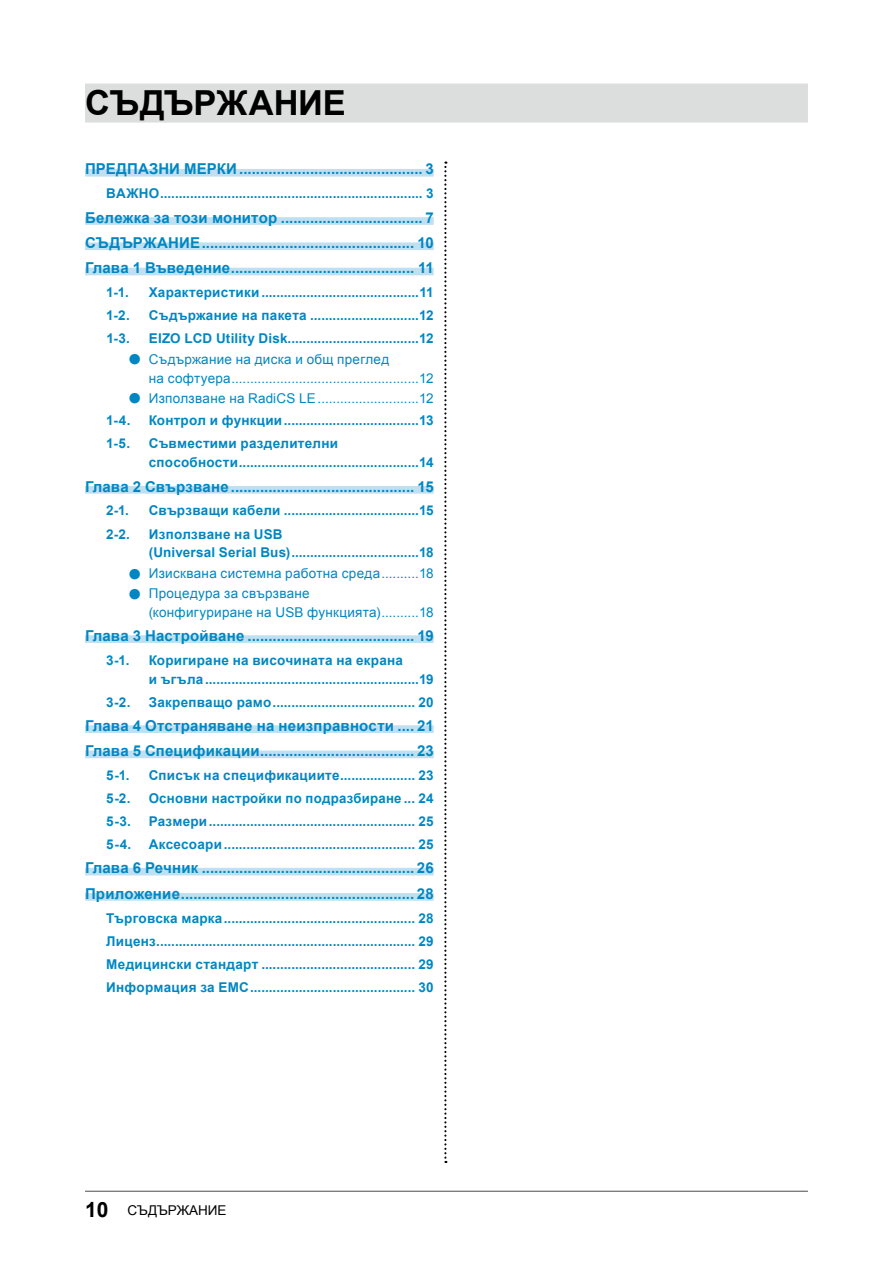
<style>
.page{position:relative;width:893px;height:1263px;background:#fff}
.page>*{position:absolute;margin:0;border:0;box-sizing:border-box;transform-origin:0 0}
.t1{font:700 34.5px "Arial";letter-spacing:-.005em;color:#000}
.t2{font:700 15px/25.2px "Arial";letter-spacing:.01em;color:#0087c3}
.t3{font:700 13.5px/18.8px "Arial";letter-spacing:.015em;color:#0087c3}
.t4{font:13.5px/18.8px "Arial";letter-spacing:.02em;color:#0087c3}
.t5{font:13.5px "Arial";color:#000}
.s1{font-weight:700;font-size:24.3px}
.s2{font-weight:700}
.s3{font-weight:700;font-size:21px}
</style>
<div class="page">
<hr style="left:85px;top:1191px;width:723px;height:1px;background:#595757">
<svg style="left:444px;top:162px;width:2px;height:1001px"></svg>
<div style="left:85px;top:84px;width:723px;height:39px;background:#dcdddd"></div>
<div style="left:85px;top:169px;width:349px;height:8px;background:#c0dff1"></div>
<div style="left:85px;top:217px;width:349px;height:8px;background:#c0dff1"></div>
<div style="left:85px;top:242px;width:349px;height:8px;background:#c0dff1"></div>
<div style="left:85px;top:268px;width:349px;height:7px;background:#c0dff1"></div>
<div style="left:85px;top:486px;width:349px;height:8px;background:#c0dff1"></div>
<div style="left:85px;top:635px;width:349px;height:8px;background:#c0dff1"></div>
<div style="left:85px;top:725px;width:349px;height:8px;background:#c0dff1"></div>
<div style="left:85px;top:750px;width:349px;height:8px;background:#c0dff1"></div>
<div style="left:85px;top:868px;width:349px;height:7px;background:#c0dff1"></div>
<div style="left:85px;top:893px;width:349px;height:8px;background:#c0dff1"></div>
<h1 class="t1" style="left:85px;top:80px;width:262px">CЪДЪРЖАНИЕ</h1>
<p class="t2" style="left:85px;top:157px;width:350px">ПРЕДПАЗНИ МЕРКИ ............................................ 3</p>
<p class="t3" style="left:106px;top:185px;width:329px">ВАЖНО...................................................................... 3</p>
<p class="t2" style="left:85px;top:205px;width:350px;text-align:justify">Бележка за този монитор .................................. 7<br>CЪДЪРЖАНИЕ................................................... 10<br>Глава 1 Въведение............................................ 11</p>
<p class="t3" style="left:106px;top:283px;width:24px">1-1.</p>
<p class="t3" style="left:149px;top:283px;width:286px">Характеристики..........................................11</p>
<p class="t3" style="left:106px;top:306px;width:25px">1-2.</p>
<p class="t3" style="left:149px;top:306px;width:286px">Съдържание на пакета .............................12</p>
<p class="t3" style="left:106px;top:329px;width:25px">1-3.</p>
<p class="t3" style="left:149px;top:329px;width:286px">EIZO LCD Utility Disk...................................12</p>
<p class="t4" style="left:149px;top:350px;width:286px;text-indent:-21px"><span class="s1">●</span> Съдържание на диска и общ преглед<br>на софтуера..................................................12</p>
<p class="t4" style="left:106px;top:387px;width:329px;line-height:22.4px;text-indent:21px"><span class="s1">●</span> Използване на RadiCS LE...........................12<br><span class="s2">1-4.</span></p>
<p class="t3" style="left:149px;top:412px;width:286px">Контрол и функции....................................13</p>
<p class="t3" style="left:106px;top:435px;width:25px">1-5.</p>
<p class="t3" style="left:149px;top:435px;width:286px">Съвместими разделителни способности................................................14</p>
<p class="t2" style="left:85px;top:474px;width:350px">Глава 2 Свързване ............................................ 15</p>
<p class="t3" style="left:106px;top:502px;width:24px">2-1.</p>
<p class="t3" style="left:149px;top:502px;width:286px">Свързващи кабели ....................................15</p>
<p class="t3" style="left:106px;top:525px;width:25px">2-2.</p>
<p class="t3" style="left:149px;top:525px;width:286px">Използване на USB<br>(Universal Serial Bus)..................................18</p>
<p class="t4" style="left:128px;top:564px;width:308px"><span class="s1">●</span> Изисквана системна работна среда..........18</p>
<p class="t4" style="left:149px;top:584px;width:286px;text-indent:-21px"><span class="s1">●</span> Процедура за свързване<br>(конфигуриране на USB функцията)..........18</p>
<p class="t2" style="left:85px;top:623px;width:350px">Глава 3 Настройване ........................................ 19</p>
<p class="t3" style="left:106px;top:651px;width:25px">3-1.</p>
<p class="t3" style="left:149px;top:651px;width:286px">Коригиране на височината на екрана<br>и ъгъла.........................................................19</p>
<p class="t3" style="left:106px;top:693px;width:26px">3-2.</p>
<p class="t3" style="left:149px;top:693px;width:286px">Закрепващо рамо...................................... 20</p>
<p class="t2" style="left:85px;top:713px;width:350px">Глава 4 Отстраняване на неизправности .... 21<br>Глава 5 Спецификации..................................... 23</p>
<p class="t3" style="left:106px;top:766px;width:25px">5-1.</p>
<p class="t3" style="left:149px;top:766px;width:286px">Списък на спецификациите.................... 23</p>
<p class="t3" style="left:106px;top:789px;width:26px">5-2.</p>
<p class="t3" style="left:149px;top:789px;width:286px">Основни настройки по подразбиране ... 24</p>
<p class="t3" style="left:106px;top:812px;width:26px">5-3.</p>
<p class="t3" style="left:149px;top:812px;width:286px">Размери....................................................... 25</p>
<p class="t3" style="left:106px;top:835px;width:27px">5-4.</p>
<p class="t3" style="left:149px;top:835px;width:286px">Аксесоари................................................... 25</p>
<p class="t2" style="left:85px;top:856px;width:350px">Глава 6 Речник ................................................... 26<br>Приложение........................................................ 28</p>
<p class="t3" style="left:106px;top:907px;width:329px;line-height:23px;text-align:justify">Търговска марка................................................... 28<br>Лиценз..................................................................... 29<br>Медицински стандарт ......................................... 29<br>Информация за EMC............................................ 30</p>
<p class="t5" style="left:85px;top:1201px;width:143px"><span class="s3">10</span> CЪДЪРЖАНИЕ</p>
</div>
